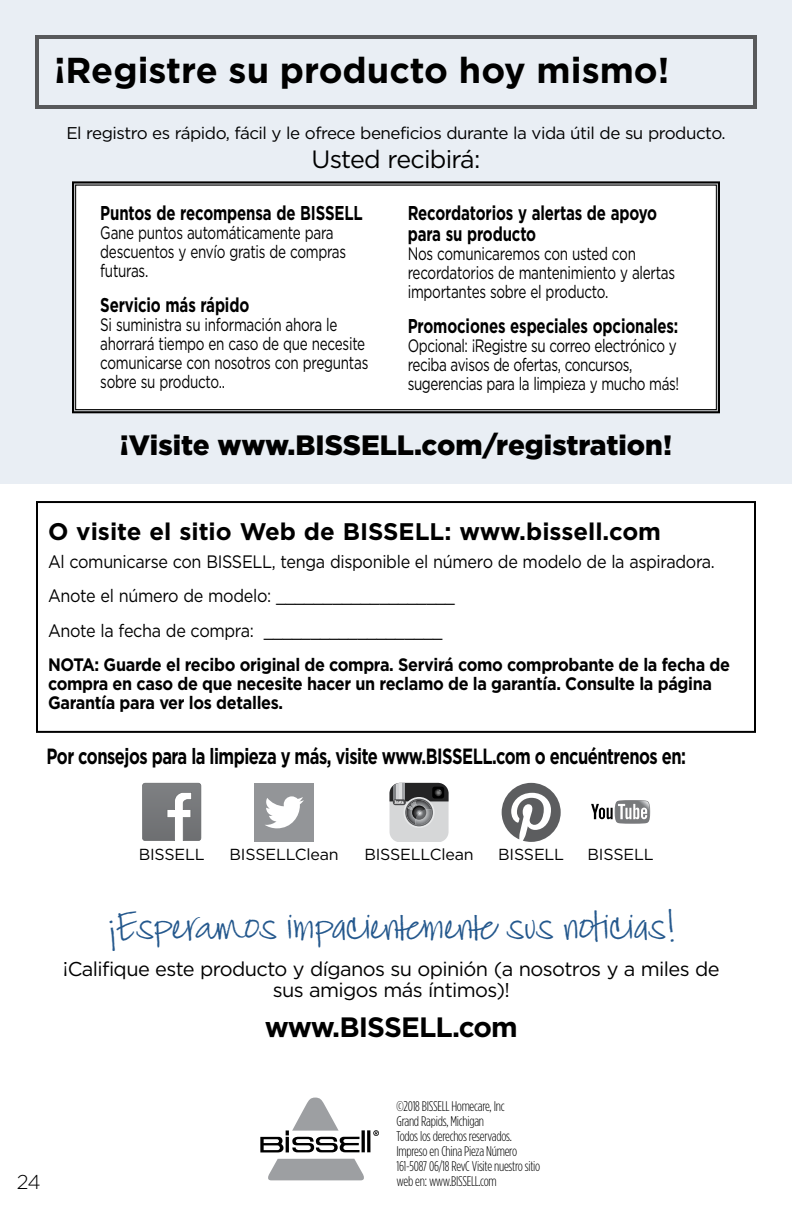
<style>
.page{position:relative;width:792px;height:1224px;background:#fff}
.page>*{position:absolute;margin:0;border:0;box-sizing:border-box;transform-origin:0 0}
.t1{font:40px "Jackie Sue BF";color:#24588d}
.t2{font:700 36px "Gotham";color:#000}
.t3{font:900 28px "Gotham";color:#000}
.t4{font:700 28px "Gotham";letter-spacing:-.03em;color:#000}
.t5{font:25px "Gotham";letter-spacing:-.03em;color:#000}
.t6{font:700 24px "Gotham";color:#000}
.t7{font:700 22px "Gotham";letter-spacing:-.03em;color:#000;scale:.75 1}
.t8{font:700 20px/21px "Gotham";letter-spacing:-.01em;color:#000;scale:.75 1}
.t9{font:20px/21px "Gotham";letter-spacing:-.03em;color:#000;text-align:center}
.t10{font:300 20px "Gotham";color:#000}
.t11{font:18px/19px "Gotham";letter-spacing:-.02em;color:#000;scale:.75 1}
.t12{font:700 18px/19px "Gotham";letter-spacing:-.02em;color:#000;scale:.9 1}
.t13{font:18px/35px "Gotham";letter-spacing:-.02em;color:#000;scale:.9 1}
.t14{font:17px "Gotham";letter-spacing:-.03em;color:#000}
.t15{font:16px "Gotham";letter-spacing:-.01em;color:#000}
.t16{font:300 14px/15px "Gotham Condensed";letter-spacing:-.02em;color:#000}
</style>
<div class="page">
<div style="left:36px;top:501px;width:720px;height:232px;border:2px solid #000"></div>
<div style="left:0;top:0;width:792px;height:484px;background:#e9eef4"></div>
<svg style="left:373px;top:1130px;width:6px;height:6px"></svg>
<hr style="left:362px;top:1130px;width:3px;height:22px;background:#000">
<hr style="left:367px;top:1130px;width:3px;height:22px;background:#000">
<svg style="left:268px;top:1159px;width:96px;height:21px;background:#a5a6a9"></svg>
<svg style="left:260px;top:1098px;width:100px;height:54px"></svg>
<div style="left:72px;top:181px;width:648px;height:233px;background:#fff"></div>
<div style="left:75px;top:185px;width:642px;height:225px;border:1px solid #000"></div>
<div style="left:35px;top:35px;width:722px;height:74px;border:4px solid #58595b"></div>
<svg style="left:142px;top:783px;width:59px;height:58px;background:#8b8c8e"></svg>
<div style="left:390px;top:783px;width:59px;height:58px;background:#d6d7d8;border-radius:11px"></div>
<svg style="left:404px;top:797px;width:31px;height:31px"></svg>
<svg style="left:390px;top:783px;width:59px;height:43px"></svg>
<svg style="left:502px;top:783px;width:59px;height:58px"></svg>
<svg style="left:591px;top:800px;width:59px;height:24px"></svg>
<div style="left:255px;top:783px;width:59px;height:58px;background:#939598"></div>
<svg style="left:265px;top:796px;width:39px;height:32px"></svg>
<h2 class="t2" style="left:54px;top:46px;width:617px">¡Registre su producto hoy mismo!</h2>
<p class="t14" style="left:66px;top:123px;width:661px">El registro es rápido, fácil y le ofrece beneficios durante la vida útil de su producto.</p>
<h3 class="t5" style="left:312px;top:144px;width:170px">Usted recibirá:</h3>
<p class="t8" style="left:100px;top:203px;width:352px">Puntos de recompensa de BISSELL</p>
<p class="t11" style="left:100px;top:223px;width:329px">Gane puntos automáticamente para descuentos y envío gratis de compras futuras.</p>
<p class="t8" style="left:100px;top:294px;width:200px">Servicio más rápido</p>
<p class="t11" style="left:100px;top:314px;width:359px">Si suministra su información ahora le ahorrará tiempo en caso de que necesite comunicarse con nosotros con preguntas sobre su producto..</p>
<p class="t8" style="left:408px;top:203px;width:334px">Recordatorios y alertas de apoyo para su producto</p>
<p class="t11" style="left:408px;top:244px;width:358px">Nos comunicaremos con usted con recordatorios de mantenimiento y alertas importantes sobre el producto.</p>
<p class="t8" style="left:408px;top:315px;width:362px">Promociones especiales opcionales:</p>
<p class="t11" style="left:408px;top:335px;width:363px">Opcional: ¡Registre su correo electrónico y reciba avisos de ofertas, concursos, sugerencias para la limpieza y mucho más!</p>
<h3 class="t3" style="left:120px;top:425px;width:554px">¡Visite www.BISSELL.com/registration!</h3>
<h3 class="t6" style="left:48px;top:515px;width:615px">O visite el sitio Web de BISSELL: www.bissell.com</h3>
<p class="t13" style="left:48px;top:543px;width:742px">Al comunicarse con BISSELL, tenga disponible el número de modelo de la aspiradora.<br>Anote el número de modelo: ___________________<br>Anote la fecha de compra: ___________________</p>
<p class="t12" style="left:48px;top:655px;width:759px">NOTA: Guarde el recibo original de compra. Servirá como comprobante de la fecha de compra en caso de que necesite hacer un reclamo de la garantía. Consulte la página<br>Garantía para ver los detalles.</p>
<p class="t7" style="left:46px;top:742px;width:855px">Por consejos para la limpieza y más, visite www.BISSELL.com o encuéntrenos en:</p>
<p class="t15" style="left:139px;top:844px;width:68px">BISSELL</p>
<p class="t15" style="left:230px;top:844px;width:111px">BISSELLClean</p>
<p class="t15" style="left:364px;top:844px;width:111px">BISSELLClean</p>
<p class="t15" style="left:498px;top:844px;width:68px">BISSELL</p>
<p class="t15" style="left:588px;top:844px;width:68px">BISSELL</p>
<h1 class="t1" style="left:109px;top:902px;width:567px">¡Esperamos impacientemente sus noticias!</h1>
<p class="t9" style="left:63px;top:958px;width:658px">¡Califique este producto y díganos su opinión (a nosotros y a miles de sus amigos más íntimos)!</p>
<h3 class="t4" style="left:265px;top:1009px;width:254px">www.BISSELL.com</h3>
<p class="t10" style="left:17px;top:1169px;width:25px">24</p>
<p class="t16" style="left:397px;top:1098px;width:145px">©2018 BISSELL Homecare, Inc<br>Grand Rapids, Michigan<br>Todos los derechos reservados.<br>Impreso en China Pieza Número<br>161-5087 06/18 RevC Visite nuestro sitio web en: www.BISSELL.com</p>
</div>
